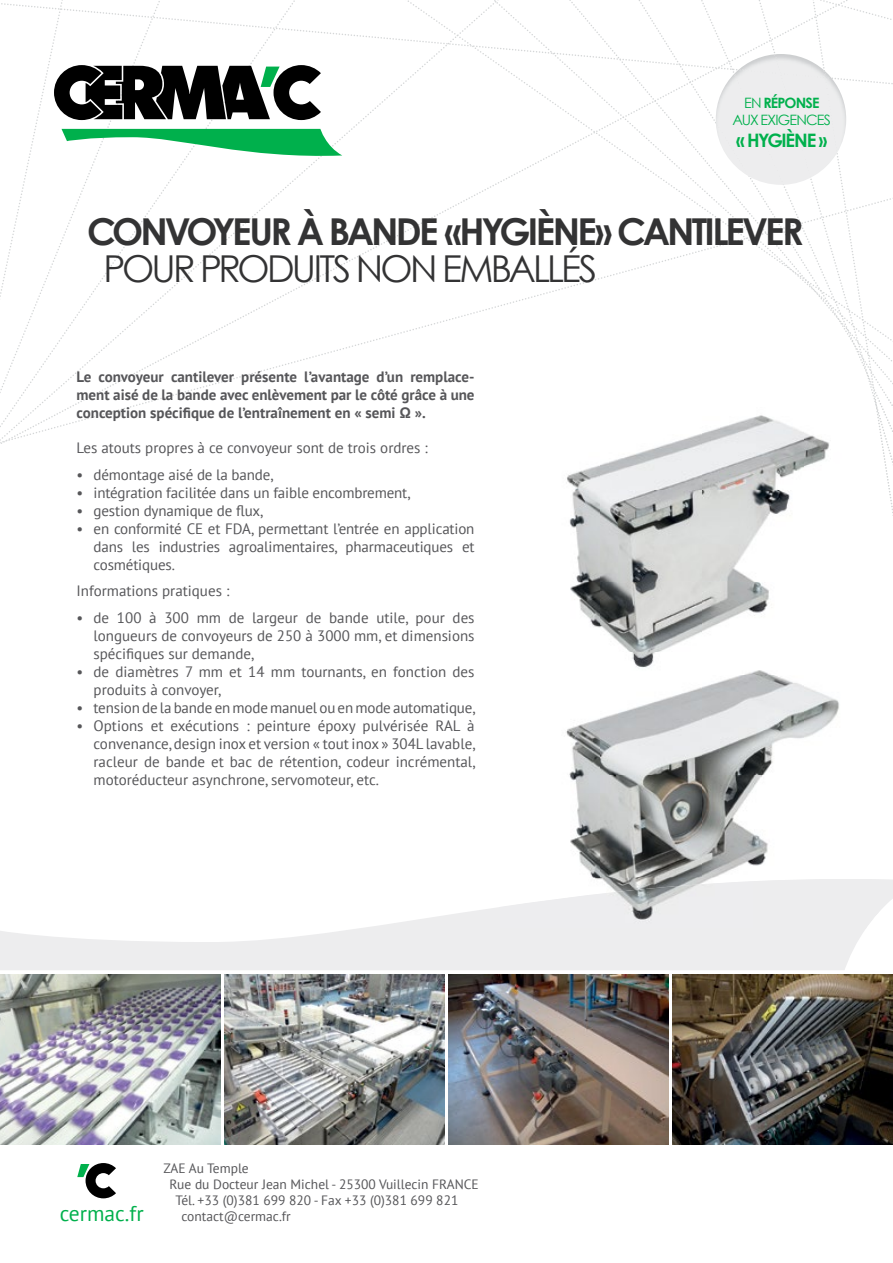
<style>
.page{position:relative;width:893px;height:1263px;background:#fff}
.page>*{position:absolute;margin:0;border:0;box-sizing:border-box;transform-origin:0 0}
.t1{font:700 37.05px "Century Gothic";letter-spacing:-.08em;color:#333334}
.t2{font:37.05px "Century Gothic";letter-spacing:-.075em;color:#333334}
.t3{font:21.45px "PT Sans";color:#00b04c}
.t4{font:700 18.6px "Century Gothic";letter-spacing:-.07em;color:#00b04c}
.t5{font:15px/18px "PT Sans";letter-spacing:-.01em;color:#565659;text-align:justify}
.t6{font:700 15px/18px "PT Sans";color:#565659;text-align:justify}
.t7{font:14.25px/17.1px "Century Gothic";letter-spacing:-.06em;color:#00b04c;text-align:center}
.t8{font:13.5px "PT Sans";color:#565659}
.s1{font-weight:700}
</style>
<div class="page">
<svg style="left:0;top:907px;width:866px;height:63px;fill:#ededee"></svg>
<svg style="left:0;top:0;width:893px;height:444px"></svg>
<svg style="left:54px;top:65px;width:267px;height:55px"></svg>
<svg style="left:62px;top:129px;width:280px;height:30px"></svg>
<svg style="left:77px;top:1163px;width:39px;height:35px"></svg>
<img style="left:0;top:974px;width:220px;height:170px">
<img style="left:224px;top:974px;width:220px;height:170px">
<img style="left:673px;top:974px;width:220px;height:170px">
<img style="left:449px;top:974px;width:220px;height:170px">
<img style="left:716px;top:54px;width:130px;height:131px">
<img style="left:823px;top:70px;width:9px;height:49px">
<img style="left:774px;top:55px;width:15px;height:47px">
<img style="left:734px;top:74px;width:21px;height:45px">
<img style="left:716px;top:122px;width:26px;height:42px">
<img style="left:739px;top:69px;width:49px;height:6px">
<img style="left:499px;top:399px;width:394px;height:183px">
<img style="left:566px;top:582px;width:35px;height:295px">
<img style="left:601px;top:582px;width:168px;height:71px">
<img style="left:875px;top:445px;width:8px;height:2px">
<img style="left:874px;top:399px;width:14px;height:46px">
<img style="left:877px;top:399px;width:16px;height:33px">
<svg style="left:888px;top:399px;width:5px;height:9px"></svg>
<img style="left:601px;top:674px;width:238px;height:203px">
<img style="left:592px;top:877px;width:123px;height:4px">
<img style="left:499px;top:881px;width:254px;height:47px">
<img style="left:753px;top:879px;width:140px;height:49px">
<img style="left:566px;top:653px;width:203px;height:21px">
<p class="t7" style="left:733px;top:94px;width:100px">EN <span class="s1">RÉPONSE<br></span>AUX EXIGENCES</p>
<p class="t4" style="left:736px;top:128px;width:93px">« HYGIÈNE »</p>
<h1 class="t1" style="left:87px;top:208px;width:718px">CONVOYEUR À BANDE «HYGIÈNE» CANTILEVER</h1>
<h1 class="t2" style="left:104px;top:246px;width:495px">POUR PRODUITS NON EMBALLÉS</h1>
<p class="t6" style="left:77px;top:367px;width:400px">Le convoyeur cantilever présente l’avantage d’un remplace&shy;ment aisé de la bande avec enlèvement par le côté grâce à une conception spécifique de l’entraînement en « semi Ω ».</p>
<p class="t5" style="left:77px;top:438px;width:353px">Les atouts propres à ce convoyeur sont de trois ordres :</p>
<p class="t5" style="left:77px;top:465px;width:199px">• démontage aisé de la bande,</p>
<p class="t5" style="left:77px;top:483px;width:336px">• intégration facilitée dans un faible encombrement,</p>
<p class="t5" style="left:77px;top:501px;width:189px">• gestion dynamique de flux,</p>
<p class="t5" style="left:94px;top:519px;width:382px;text-indent:-17px">• en conformité CE et FDA, permettant l’entrée en application dans les industries agroalimentaires, pharmaceutiques et cosmétiques.</p>
<p class="t5" style="left:77px;top:581px;width:154px">Informations pratiques :</p>
<p class="t5" style="left:94px;top:608px;width:383px;text-indent:-17px">• de 100 à 300 mm de largeur de bande utile, pour des longueurs de convoyeurs de 250 à 3000 mm, et dimensions spécifiques sur demande,</p>
<p class="t5" style="left:94px;top:662px;width:382px;text-indent:-17px">• de diamètres 7 mm et 14 mm tournants, en fonction des produits à convoyer,</p>
<p class="t5" style="left:77px;top:698px;width:401px">• tension de la bande en mode manuel ou en mode automatique,</p>
<p class="t5" style="left:94px;top:716px;width:384px;text-indent:-17px">• Options et exécutions : peinture époxy pulvérisée RAL à convenance, design inox et version « tout inox » 304L lavable, racleur de bande et bac de rétention, codeur incrémental, motoréducteur asynchrone, servomoteur, etc.</p>
<p class="t8" style="left:163px;top:1159px;width:87px">ZAE Au Temple</p>
<p class="t8" style="left:169px;top:1175px;width:311px">Rue du Docteur Jean Michel - 25300 Vuillecin FRANCE</p>
<p class="t8" style="left:175px;top:1192px;width:284px">Tél. +33 (0)381 699 820 - Fax +33 (0)381 699 821</p>
<h2 class="t3" style="left:60px;top:1200px;width:85px">cermac.fr</h2>
<p class="t8" style="left:181px;top:1208px;width:111px">contact@cermac.fr</p>
</div>
